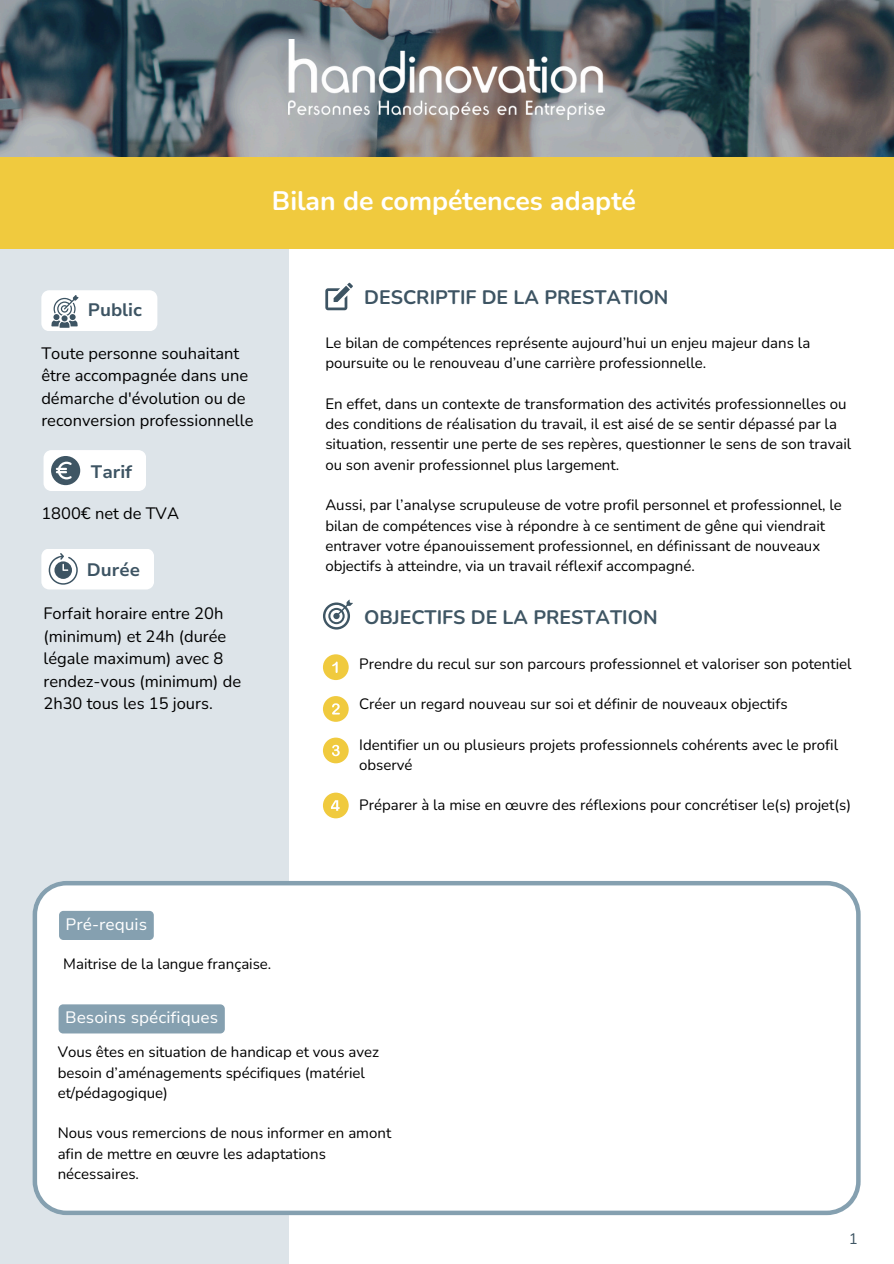
<style>
.page{position:relative;width:894px;height:1264px;background:#fff}
.page>*{position:absolute;margin:0;border:0;box-sizing:border-box;transform-origin:0 0}
.t1{font:700 26.7px "Nunito";color:#fff}
.t2{font:700 19.5px "Nunito";color:#3d5463}
.t3{font:700 19.5px "Nunito";color:#3f5664}
.t4{font:700 18px "Nunito Sans 10 pt";color:#3d5463}
.t5{font:16.5px/22.5px "Nunito";color:#000}
.t6{font:16.5px "Nunito Sans 10 pt";color:#fff}
.t7{font:15.15px "Nunito";color:#3f5664}
.t8{font:15px/20.2px "Nunito";color:#000}
</style>
<div class="page">
<div style="left:0;top:246px;width:288px;height:1017px;background:#dde4e9"></div>
<div style="left:0;top:143px;width:893px;height:106px;background:#f0ca3e"></div>
<img style="left:0;top:0;width:893px;height:157px">
<img style="left:288px;top:39px;width:316px;height:80px">
<svg style="left:44px;top:450px;width:102px;height:41px;background:#e5e8ea"></svg>
<svg style="left:323px;top:599px;width:30px;height:30px"></svg>
<svg style="left:325px;top:283px;width:28px;height:27px"></svg>
<div style="left:323px;top:654px;width:25px;height:26px;background:#f0ca3e;border-radius:50%"></div>
<svg style="left:332px;top:661px;width:5px;height:12px"></svg>
<div style="left:323px;top:696px;width:25px;height:25px;background:#f0ca3e;border-radius:50%"></div>
<svg style="left:332px;top:703px;width:8px;height:11px"></svg>
<div style="left:323px;top:737px;width:25px;height:26px;background:#f0ca3e;border-radius:50%"></div>
<svg style="left:332px;top:744px;width:7px;height:12px"></svg>
<svg style="left:41px;top:290px;width:116px;height:41px;background:#f0f1f3"></svg>
<div style="left:61px;top:315px;width:7px;height:6px;background:#3d5463;border-radius:50%"></div>
<svg style="left:33px;top:881px;width:826px;height:334px"></svg>
<svg style="left:323px;top:792px;width:25px;height:26px"></svg>
<svg style="left:41px;top:549px;width:113px;height:40px;background:#eff1f2"></svg>
<div style="left:59px;top:1004px;width:166px;height:29px;background:#85a0b0;border-radius:5px"></div>
<div style="left:59px;top:910px;width:95px;height:30px;background:#85a0b0"></div>
<p class="t1" style="left:272px;top:183px;width:365px">Bilan de compétences adapté</p>
<p class="t4" style="left:88px;top:297px;width:56px">Public</p>
<p class="t5" style="left:41px;top:342px;width:213px">Toute personne souhaitant être accompagnée dans une démarche d'évolution ou de reconversion professionnelle</p>
<h3 class="t4" style="left:91px;top:459px;width:43px">Tarif</h3>
<p class="t5" style="left:41px;top:502px;width:139px">1800€ net de TVA</p>
<p class="t4" style="left:87px;top:557px;width:55px">Durée</p>
<h3 class="t5" style="left:44px;top:602px;width:199px">Forfait horaire entre 20h (minimum) et 24h (durée légale maximum) avec 8 rendez-vous (minimum) de<br>2h30 tous les 15 jours.</h3>
<p class="t2" style="left:364px;top:284px;width:306px">DESCRIPTIF DE LA PRESTATION</p>
<h1 class="t8" style="left:325px;top:333px;width:486px">Le bilan de compétences représente aujourd’hui un enjeu majeur dans la poursuite ou le renouveau d’une carrière professionnelle.</h1>
<p class="t8" style="left:325px;top:394px;width:527px">En effet, dans un contexte de transformation des activités professionnelles ou des conditions de réalisation du travail, il est aisé de se sentir dépassé par la situation, ressentir une perte de ses repères, questionner le sens de son travail ou son avenir professionnel plus largement.</p>
<h3 class="t8" style="left:325px;top:495px;width:518px">Aussi, par l’analyse scrupuleuse de votre profil personnel et professionnel, le bilan de compétences vise à répondre à ce sentiment de gêne qui viendrait entraver votre épanouissement professionnel, en définissant de nouveaux objectifs à atteindre, via un travail réflexif accompagné.</h3>
<p class="t3" style="left:364px;top:604px;width:295px">OBJECTIFS DE LA PRESTATION</p>
<h2 class="t8" style="left:359px;top:653px;width:494px">Prendre du recul sur son parcours professionnel et valoriser son potentiel</h2>
<p class="t8" style="left:359px;top:694px;width:430px">Créer un regard nouveau sur soi et définir de nouveaux objectifs</p>
<p class="t8" style="left:359px;top:734px;width:480px">Identifier un ou plusieurs projets professionnels cohérents avec le profil observé</p>
<p class="t8" style="left:359px;top:795px;width:493px">Préparer à la mise en œuvre des réflexions pour concrétiser le(s) projet(s)</p>
<p class="t6" style="left:66px;top:913px;width:83px">Pré-requis</p>
<p class="t8" style="left:63px;top:954px;width:209px">Maitrise de la langue française.</p>
<p class="t6" style="left:65px;top:1006px;width:154px">Besoins spécifiques</p>
<h2 class="t8" style="left:58px;top:1042px;width:323px">Vous êtes en situation de handicap et vous avez besoin d’aménagements spécifiques (matériel et/pédagogique)</h2>
<p class="t8" style="left:58px;top:1123px;width:335px">Nous vous remercions de nous informer en amont afin de mettre en œuvre les adaptations nécessaires.</p>
<p class="t7" style="left:848px;top:1228px;width:11px">1</p>
</div>
